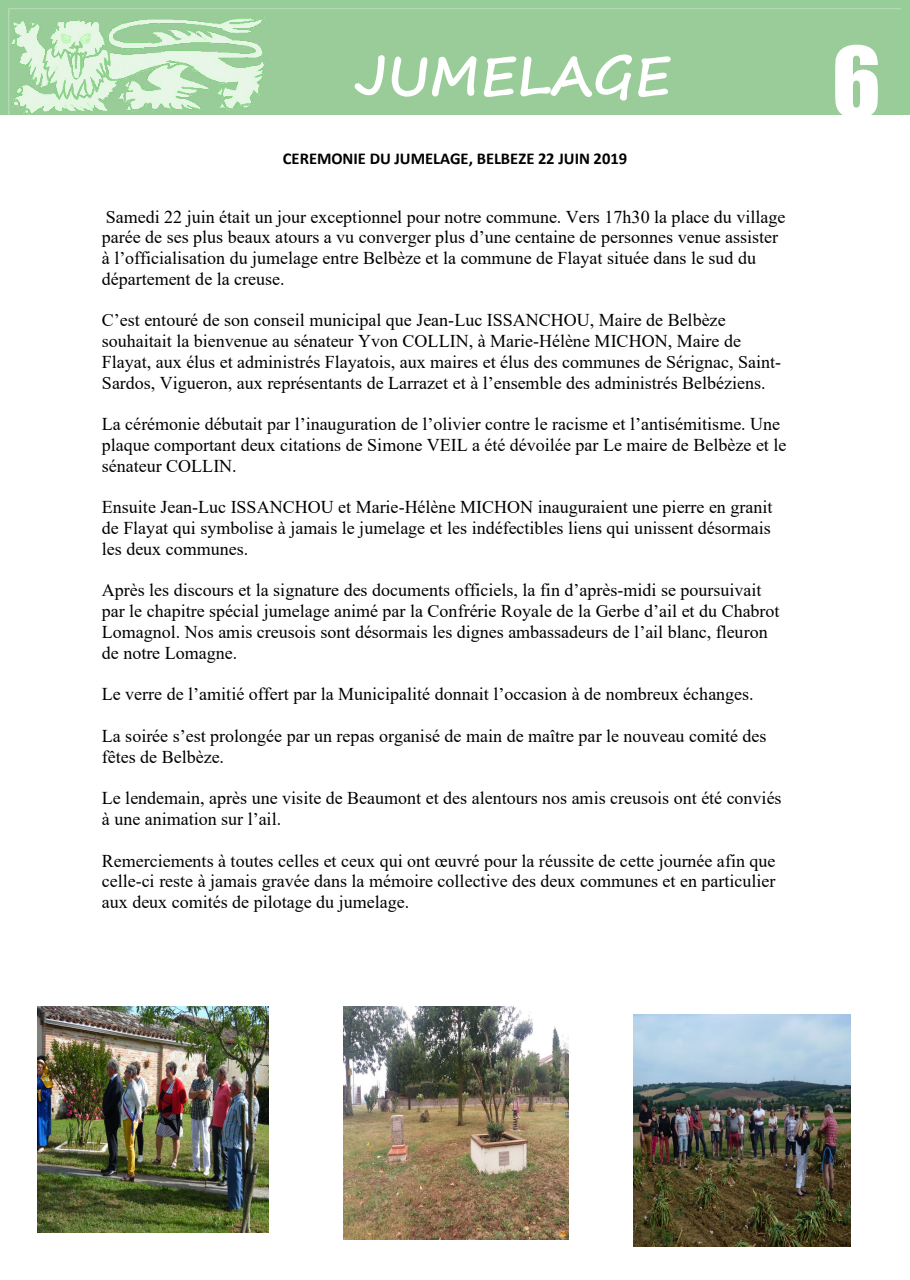
<style>
.page{position:relative;width:910px;height:1280px;background:#fff}
.page>*{position:absolute;margin:0;border:0;box-sizing:border-box;transform-origin:0 0}
.t1{font:90px "Impact";color:#fff}
.t2{font:700 54px "Segoe Print";color:#fff}
.t3{font:18px/20.7px "Times New Roman";color:#000}
.t4{font:700 16.5px "Calibri";color:#000}
</style>
<div class="page">
<div style="left:0;top:0;width:910px;height:114px;background:#97cd99"></div>
<img style="left:9px;top:9px;width:891px;height:106px">
<img style="left:10px;top:16px;width:255px;height:99px">
<img style="left:343px;top:1007px;width:226px;height:232px">
<img style="left:633px;top:1014px;width:218px;height:232px">
<img style="left:37px;top:1006px;width:232px;height:226px">
<h2 class="t2" style="left:355px;top:26px;width:317px">JUMELAGE</h2>
<h1 class="t1" style="left:832px;top:12px;width:50px">6</h1>
<p class="t4" style="left:283px;top:147px;width:346px">CEREMONIE DU JUMELAGE, BELBEZE 22 JUIN 2019</p>
<p class="t3" style="left:102px;top:206px;width:685px">Samedi 22 juin était un jour exceptionnel pour notre commune. Vers 17h30 la place du village parée de ses plus beaux atours a vu converger plus d’une centaine de personnes venue assister à l’officialisation du jumelage entre Belbèze et la commune de Flayat située dans le sud du département de la creuse.</p>
<p class="t3" style="left:102px;top:309px;width:681px">C’est entouré de son conseil municipal que Jean-Luc ISSANCHOU, Maire de Belbèze souhaitait la bienvenue au sénateur Yvon COLLIN, à Marie-Hélène MICHON, Maire de Flayat, aux élus et administrés Flayatois, aux maires et élus des communes de Sérignac, Saint-Sardos, Vigueron, aux représentants de Larrazet et à l’ensemble des administrés Belbéziens.</p>
<p class="t3" style="left:102px;top:413px;width:686px">La cérémonie débutait par l’inauguration de l’olivier contre le racisme et l’antisémitisme. Une plaque comportant deux citations de Simone VEIL a été dévoilée par Le maire de Belbèze et le sénateur COLLIN.</p>
<p class="t3" style="left:102px;top:496px;width:672px;text-align:justify">Ensuite Jean-Luc ISSANCHOU et Marie-Hélène MICHON inauguraient une pierre en granit de Flayat qui symbolise à jamais le jumelage et les indéfectibles liens qui unissent désormais les deux communes.</p>
<p class="t3" style="left:102px;top:579px;width:679px">Après les discours et la signature des documents officiels, la fin d’après-midi se poursuivait par le chapitre spécial jumelage animé par la Confrérie Royale de la Gerbe d’ail et du Chabrot Lomagnol. Nos amis creusois sont désormais les dignes ambassadeurs de l’ail blanc, fleuron de notre Lomagne.</p>
<p class="t3" style="left:102px;top:683px;width:653px">Le verre de l’amitié offert par la Municipalité donnait l’occasion à de nombreux échanges.</p>
<p class="t3" style="left:102px;top:725px;width:666px">La soirée s’est prolongée par un repas organisé de main de maître par le nouveau comité des fêtes de Belbèze.</p>
<p class="t3" style="left:102px;top:787px;width:681px">Le lendemain, après une visite de Beaumont et des alentours nos amis creusois ont été conviés à une animation sur l’ail.</p>
<p class="t3" style="left:102px;top:850px;width:675px;text-align:justify">Remerciements à toutes celles et ceux qui ont œuvré pour la réussite de cette journée afin que celle-ci reste à jamais gravée dans la mémoire collective des deux communes et en particulier aux deux comités de pilotage du jumelage.</p>
</div>
